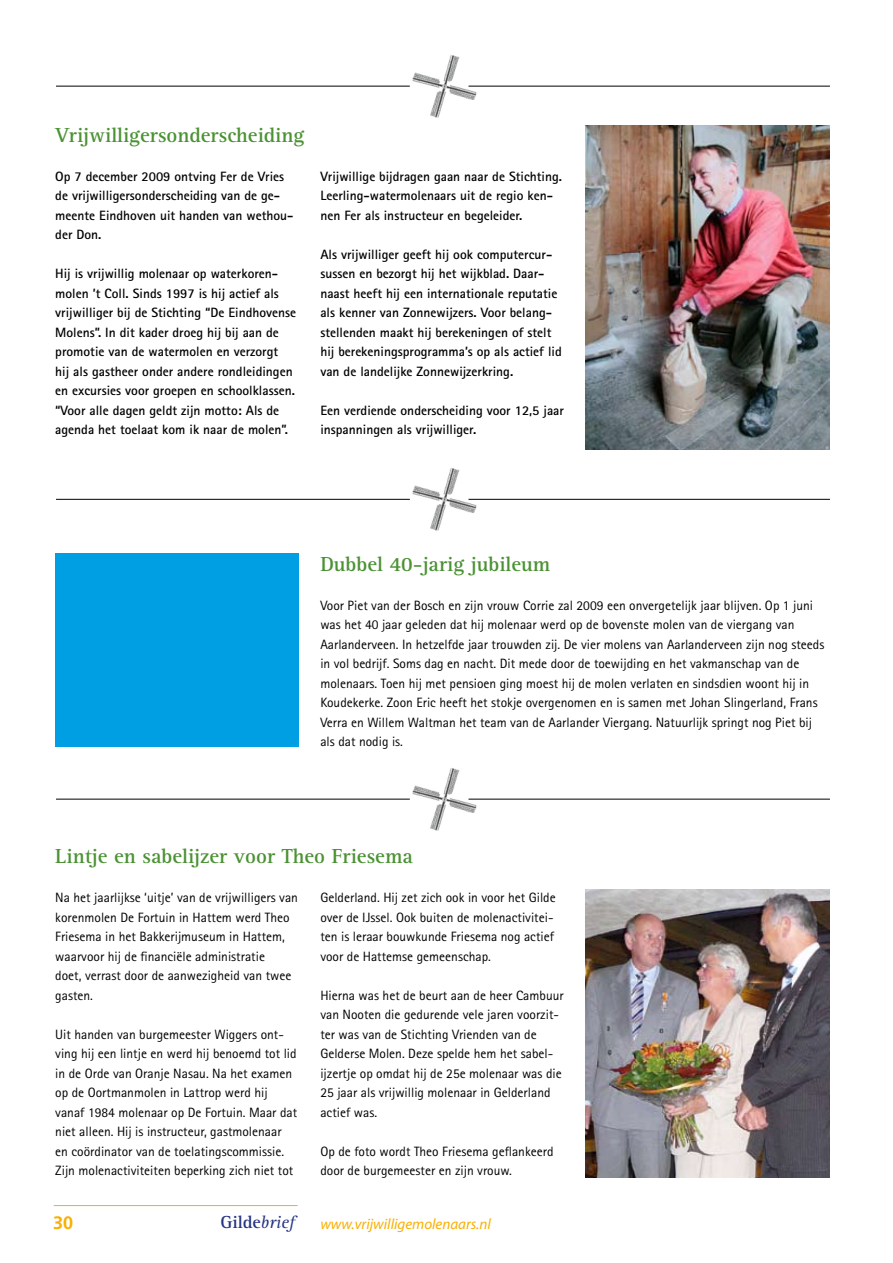
<style>
.page{position:relative;width:893px;height:1263px;background:#fff}
.page>*{position:absolute;margin:0;border:0;box-sizing:border-box;transform-origin:0 0}
.t1{font:700 21px "Rotis Serif";color:#4b9234}
.t2{font:700 18px "Rotis Serif";color:#253482}
.t3{font:700 18px "Frutiger";color:#f9b000}
.t4{font:italic 15px "Myriad";color:#f9b000}
.t5{font:13.5px/19.5px "Rotis Sans Serif";color:#000}
.t6{font:700 13.5px/19.5px "Rotis Sans Serif";color:#000}
.s1{font-weight:400;font-style:italic}
</style>
<div class="page">
<hr style="left:54px;top:1205px;width:244px;height:1px;background:#f9b000">
<img style="left:585px;top:890px;width:244px;height:288px">
<img style="left:412px;top:468px;width:66px;height:63px">
<hr style="left:56px;top:499px;width:354px;height:1px;background:#000">
<hr style="left:468px;top:499px;width:362px;height:1px;background:#000">
<img style="left:412px;top:768px;width:66px;height:63px">
<hr style="left:56px;top:799px;width:354px;height:1px;background:#000">
<hr style="left:468px;top:799px;width:362px;height:1px;background:#000">
<div style="left:55px;top:553px;width:244px;height:193px;background:#009ee3"></div>
<img style="left:585px;top:125px;width:244px;height:324px">
<img style="left:412px;top:55px;width:66px;height:63px">
<hr style="left:56px;top:86px;width:354px;height:1px;background:#000">
<hr style="left:468px;top:86px;width:362px;height:1px;background:#000">
<h1 class="t1" style="left:55px;top:122px;width:251px">Vrijwilligersonderscheiding</h1>
<p class="t6" style="left:55px;top:166px;width:240px">Op 7 december 2009 ontving Fer de Vries de vrijwilligersonderscheiding van de ge&shy;meente Eindhoven uit handen van wethou&shy;der Don.</p>
<p class="t6" style="left:55px;top:264px;width:242px">Hij is vrijwillig molenaar op waterkoren&shy;molen ’t Coll. Sinds 1997 is hij actief als vrijwilliger bij de Stichting “De Eindhovense Molens”. In dit kader droeg hij bij aan de promotie van de watermolen en verzorgt<br>hij als gastheer onder andere rondleidingen en excursies voor groepen en schoolklassen. “Voor alle dagen geldt zijn motto: Als de agenda het toelaat kom ik naar de molen”.</p>
<p class="t6" style="left:320px;top:166px;width:243px">Vrijwillige bijdragen gaan naar de Stichting.<br>Leerling-watermolenaars uit de regio ken&shy;nen Fer als instructeur en begeleider.</p>
<p class="t6" style="left:320px;top:244px;width:243px">Als vrijwilliger geeft hij ook computercur&shy;sussen en bezorgt hij het wijkblad. Daar&shy;naast heeft hij een internationale reputatie als kenner van Zonnewijzers. Voor belang&shy;stellenden maakt hij berekeningen of stelt hij berekeningsprogramma’s op als actief lid van de landelijke Zonnewijzerkring.</p>
<p class="t6" style="left:320px;top:400px;width:245px">Een verdiende onderscheiding voor 12,5 jaar inspanningen als vrijwilliger.</p>
<h1 class="t1" style="left:320px;top:551px;width:232px">Dubbel 40-jarig jubileum</h1>
<p class="t5" style="left:320px;top:595px;width:506px">Voor Piet van der Bosch en zijn vrouw Corrie zal 2009 een onvergetelijk jaar blijven. Op 1 juni was het 40 jaar geleden dat hij molenaar werd op de bovenste molen van de viergang van Aarlanderveen. In hetzelfde jaar trouwden zij. De vier molens van Aarlanderveen zijn nog steeds in vol bedrijf. Soms dag en nacht. Dit mede door de toewijding en het vakmanschap van de molenaars. Toen hij met pensioen ging moest hij de molen verlaten en sindsdien woont hij in Koudekerke. Zoon Eric heeft het stokje overgenomen en is samen met Johan Slingerland, Frans Verra en Willem Waltman het team van de Aarlander Viergang. Natuurlijk springt nog Piet bij als dat nodig is.</p>
<h1 class="t1" style="left:55px;top:844px;width:359px">Lintje en sabelijzer voor Theo Friesema</h1>
<p class="t5" style="left:55px;top:888px;width:244px">Na het jaarlijkse ‘uitje’ van de vrijwilligers van korenmolen De Fortuin in Hattem werd Theo Friesema in het Bakkerijmuseum in Hattem, waarvoor hij de financiële administratie<br>doet, verrast door de aanwezigheid van twee gasten.</p>
<p class="t5" style="left:55px;top:1024px;width:243px">Uit handen van burgemeester Wiggers ont&shy;ving hij een lintje en werd hij benoemd tot lid in de Orde van Oranje Nasau. Na het examen op de Oortmanmolen in Lattrop werd hij vanaf 1984 molenaar op De Fortuin. Maar dat niet alleen. Hij is instructeur, gastmolenaar en coördinator van de toelatingscommissie.<br>Zijn molenactiviteiten beperking zich niet tot</p>
<p class="t5" style="left:320px;top:888px;width:237px">Gelderland. Hij zet zich ook in voor het Gilde over de IJssel. Ook buiten de molenactivitei&shy;ten is leraar bouwkunde Friesema nog actief voor de Hattemse gemeenschap.</p>
<p class="t5" style="left:320px;top:985px;width:245px">Hierna was het de beurt aan de heer Cambuur van Nooten die gedurende vele jaren voorzit&shy;ter was van de Stichting Vrienden van de Gelderse Molen. Deze spelde hem het sabel&shy;ijzertje op omdat hij de 25e molenaar was die 25 jaar als vrijwillig molenaar in Gelderland actief was.</p>
<p class="t5" style="left:320px;top:1141px;width:235px">Op de foto wordt Theo Friesema geflankeerd door de burgemeester en zijn vrouw.</p>
<h2 class="t3" style="left:53px;top:1212px;width:22px">30</h2>
<h2 class="t2" style="left:220px;top:1212px;width:76px">Gilde<span class="s1">brief</span></h2>
<p class="t4" style="left:320px;top:1216px;width:172px">www.vrijwilligemolenaars.nl</p>
</div>
